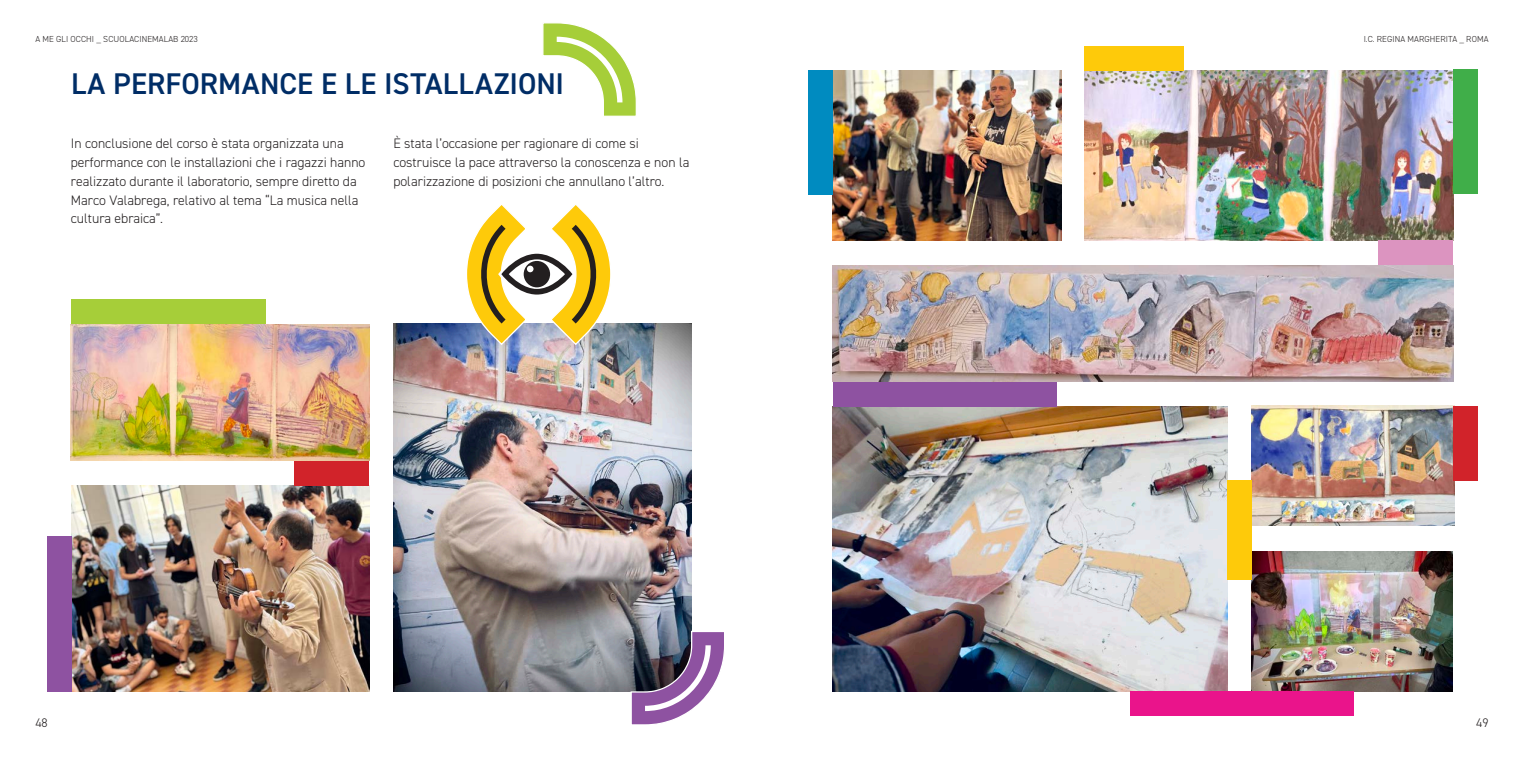
<style>
.page{position:relative;width:1524px;height:762px;background:#fff}
.page>*{position:absolute;margin:0;border:0;box-sizing:border-box;transform-origin:0 0}
.t1{font:600 30px "DIN2014";letter-spacing:.005em;color:#002d66}
.t2{font:300 13.75px/18.8px "DIN2014";color:#231f20}
.t3{font:300 12.5px "DIN2014";color:#231f20}
.t4{font:300 8.75px "DIN2014";letter-spacing:.01em;color:#231f20}
</style>
<div class="page">
<img style="left:393px;top:323px;width:298px;height:368px">
<img style="left:833px;top:265px;width:620px;height:117px">
<img style="left:1084px;top:71px;width:369px;height:169px">
<img style="left:1252px;top:551px;width:200px;height:140px">
<img style="left:833px;top:406px;width:394px;height:285px">
<img style="left:71px;top:485px;width:298px;height:206px">
<img style="left:833px;top:71px;width:229px;height:169px">
<img style="left:71px;top:325px;width:298px;height:136px">
<img style="left:1252px;top:406px;width:202px;height:120px">
<div style="left:294px;top:461px;width:75px;height:24px;background:#d1232a"></div>
<div style="left:1453px;top:406px;width:25px;height:75px;background:#d1232a"></div>
<div style="left:1378px;top:240px;width:75px;height:25px;background:#dc94c0"></div>
<div style="left:833px;top:382px;width:223px;height:25px;background:#8e52a1"></div>
<div style="left:1130px;top:691px;width:224px;height:25px;background:#ea148b"></div>
<div style="left:1227px;top:480px;width:25px;height:99px;background:#feca0a"></div>
<div style="left:1084px;top:46px;width:100px;height:24px;background:#feca0a"></div>
<div style="left:808px;top:71px;width:25px;height:124px;background:#008bc0"></div>
<div style="left:1453px;top:70px;width:25px;height:124px;background:#40ae49"></div>
<div style="left:71px;top:299px;width:195px;height:25px;background:#a6ce39"></div>
<div style="left:47px;top:536px;width:25px;height:155px;background:#8e52a1"></div>
<svg style="left:465px;top:205px;width:147px;height:141px"></svg>
<svg style="left:630px;top:630px;width:94px;height:95px"></svg>
<svg style="left:543px;top:23px;width:93px;height:93px"></svg>
<p class="t4" style="left:35px;top:34px;width:164px">A ME GLI OCCHI _ SCUOLACINEMALAB 2023</p>
<p class="t4" style="left:1363px;top:34px;width:126px">I.C. REGINA MARGHERITA _ ROMA</p>
<p class="t1" style="left:71px;top:64px;width:495px">LA PERFORMANCE E LE ISTALLAZIONI</p>
<p class="t2" style="left:71px;top:134px;width:296px">In conclusione del corso è stata organizzata una performance con le installazioni che i ragazzi hanno realizzato durante il laboratorio, sempre diretto da Marco Valabrega, relativo al tema “La musica nella cultura ebraica”.</p>
<p class="t2" style="left:393px;top:134px;width:297px">È stata l’occasione per ragionare di come si costruisce la pace attraverso la conoscenza e non la polarizzazione di posizioni che annullano l’altro.</p>
<p class="t3" style="left:35px;top:714px;width:14px">48</p>
<p class="t3" style="left:1476px;top:714px;width:14px">49</p>
</div>
